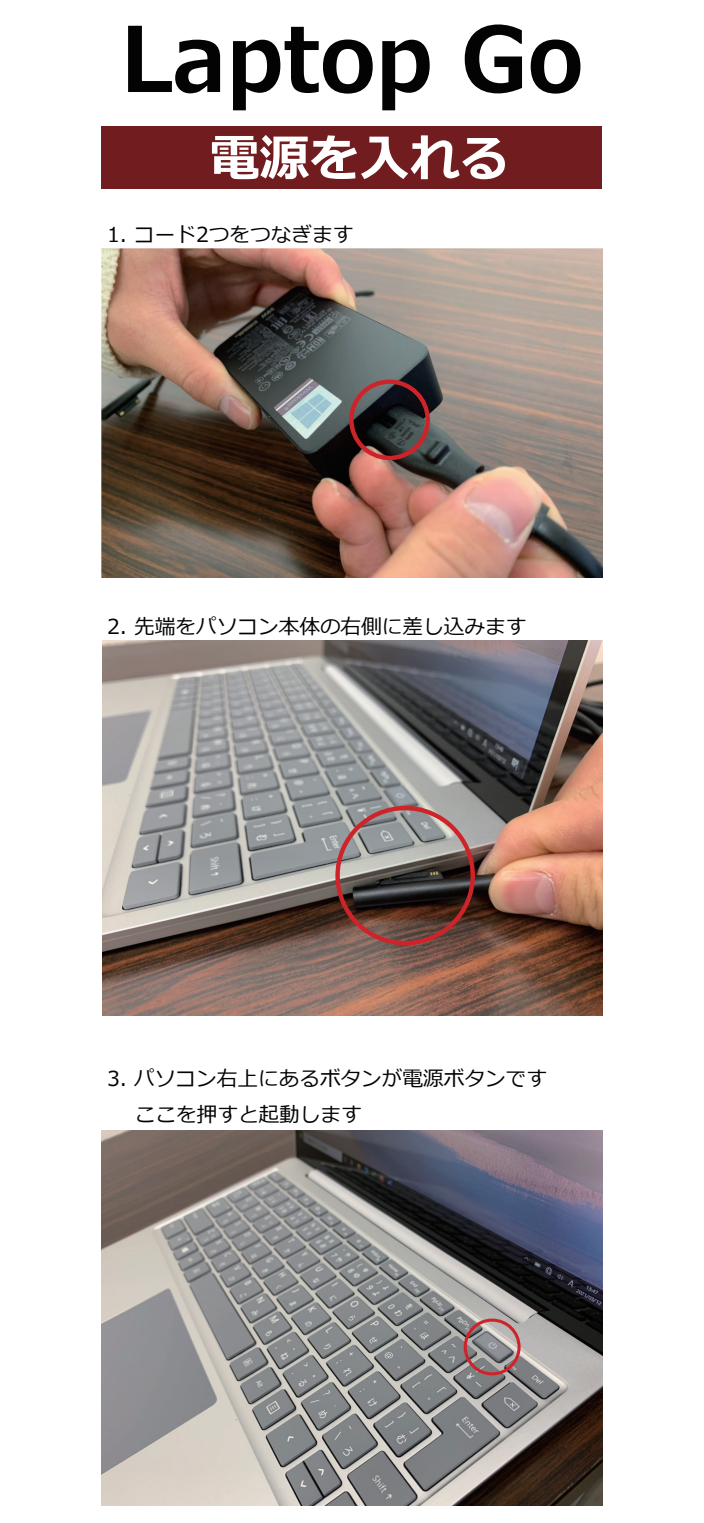
<style>
.page{position:relative;width:704px;height:1523px;background:#fff}
.page>*{position:absolute;margin:0;border:0;box-sizing:border-box;transform-origin:0 0}
.t1{font:700 90px "Meiryo";color:#030303;scale:.95 1}
.t2{font:700 50px "Meiryo";color:#fff}
.t3{font:20.62px/36.1px "Meiryo";color:#030303}
</style>
<div class="page">
<img style="left:102px;top:249px;width:499px;height:329px">
<img style="left:102px;top:641px;width:500px;height:374px">
<img style="left:102px;top:1131px;width:500px;height:374px">
<div style="left:335px;top:806px;width:139px;height:139px;border:4px solid #cf232a;border-radius:50%"></div>
<div style="left:463px;top:1318px;width:57px;height:57px;border:3px solid #cf232a;border-radius:50%"></div>
<div style="left:349px;top:379px;width:80px;height:81px;border:4px solid #cf232a;border-radius:50%"></div>
<div style="left:102px;top:126px;width:500px;height:63px;background:#711d1f"></div>
<h1 class="t1" style="left:120px;top:-4px;width:488px">Laptop Go</h1>
<h2 class="t2" style="left:209px;top:123px;width:301px">電源を入れる</h2>
<p class="t3" style="left:107px;top:217px;width:248px">1. コード2つをつなぎます</p>
<p class="t3" style="left:107px;top:610px;width:420px">2. 先端をパソコン本体の右側に差し込みます</p>
<p class="t3" style="left:107px;top:1061px;width:441px">3. パソコン右上にあるボタンが電源ボタンです　 ここを押すと起動します</p>
</div>
